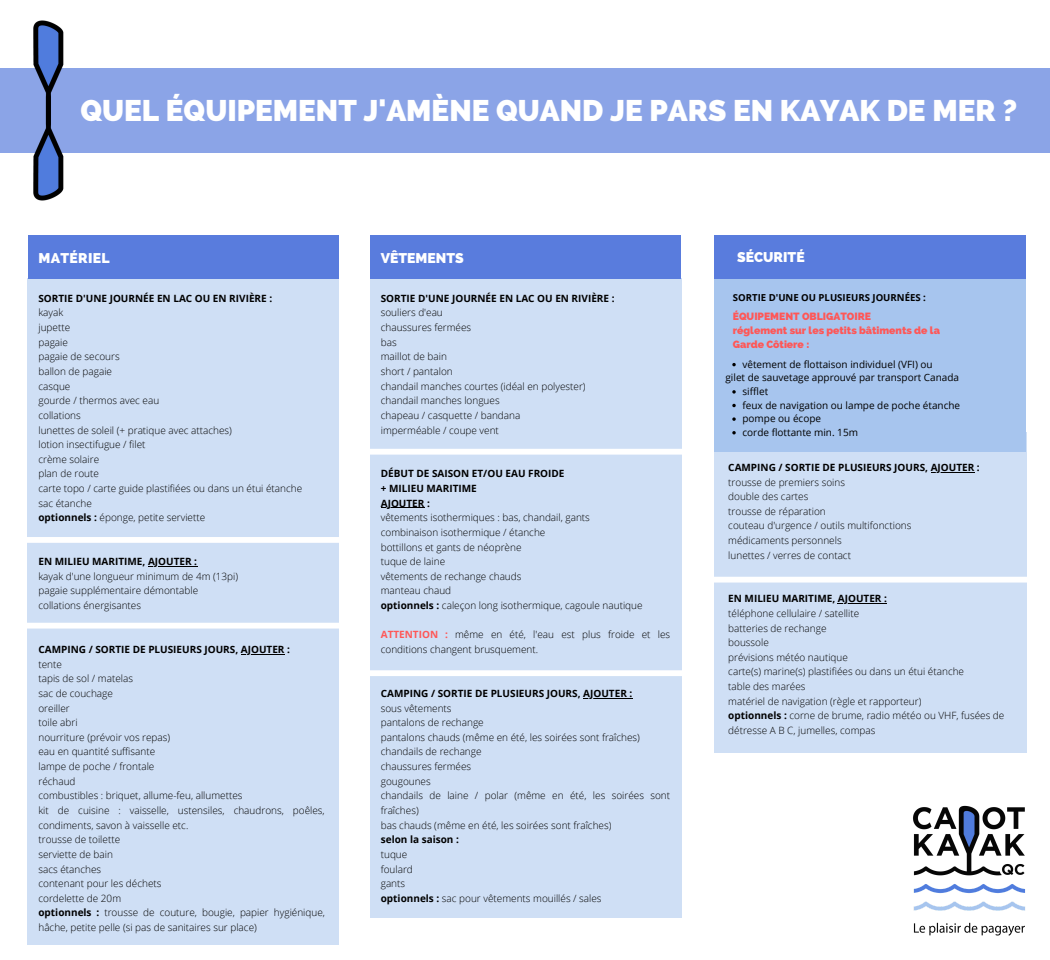
<style>
.page{position:relative;width:1050px;height:960px;background:#fff}
.page>*{position:absolute;margin:0;border:0;box-sizing:border-box;transform-origin:0 0}
.t1{font:800 29.68px "Raleway";color:#fff}
.t2{font:800 14px "Raleway";color:#fff}
.t3{font:800 14px "Raleway";letter-spacing:.025em;color:#fff}
.t4{font:800 10.4px/14.1px "Raleway";color:#ff5757}
.t5{font:300 10px/14.6px "Open Sans";color:#000}
.t6{font:700 10px "Open Sans";color:#000}
.t7{font:10px "Open Sans";color:#000}
.t8{font:700 9.6px "Open Sans";color:#000}
.s1{font-weight:700}
.s2{font-weight:700;color:#ff5757}
</style>
<div class="page">
<div style="left:0;top:69px;width:1050px;height:84px;background:#8ba4e7"></div>
<img style="left:27px;top:20px;width:42px;height:73px">
<img style="left:33px;top:93px;width:31px;height:108px">
<div style="left:28px;top:279px;width:311px;height:666px;background:#cfdff5"></div>
<div style="left:28px;top:235px;width:310px;height:44px;background:#597cdd"></div>
<hr style="left:148px;top:566px;width:49px;height:1px;background:#000">
<hr style="left:241px;top:654px;width:44px;height:1px;background:#000">
<div style="left:370px;top:279px;width:311px;height:639px;background:#cfdff5"></div>
<div style="left:370px;top:235px;width:311px;height:44px;background:#597cdd"></div>
<hr style="left:381px;top:508px;width:43px;height:1px;background:#000">
<hr style="left:583px;top:698px;width:49px;height:1px;background:#000">
<div style="left:714px;top:279px;width:312px;height:173px;background:#a7c5ee"></div>
<div style="left:714px;top:434px;width:312px;height:319px;background:#cfdff5"></div>
<div style="left:714px;top:235px;width:312px;height:44px;background:#597cdd"></div>
<svg style="left:732px;top:363px;width:4px;height:3px"></svg>
<svg style="left:732px;top:390px;width:4px;height:4px"></svg>
<svg style="left:732px;top:404px;width:4px;height:3px"></svg>
<svg style="left:732px;top:417px;width:4px;height:4px"></svg>
<svg style="left:732px;top:431px;width:4px;height:3px"></svg>
<hr style="left:931px;top:472px;width:43px;height:1px;background:#000">
<hr style="left:838px;top:603px;width:49px;height:1px;background:#000">
<img style="left:913px;top:805px;width:112px;height:131px">
<div style="left:28px;top:537px;width:311px;height:6px;background:#fff"></div>
<svg style="left:27px;top:623px;width:312px;height:6px;background:#fbfcfe"></svg>
<svg style="left:370px;top:449px;width:312px;height:6px;background:#fbfcfe"></svg>
<svg style="left:370px;top:670px;width:312px;height:6px;background:#fcfdfe"></svg>
<svg style="left:714px;top:577px;width:313px;height:6px"></svg>
<p class="t1" style="left:80px;top:94px;width:938px">QUEL ÉQUIPEMENT J'AMÈNE QUAND JE PARS EN KAYAK DE MER ?</p>
<p class="t3" style="left:38px;top:249px;width:73px">MATÉRIEL</p>
<p class="t2" style="left:381px;top:250px;width:85px">VÊTEMENTS</p>
<p class="t6" style="left:381px;top:291px;width:235px">SORTIE D'UNE JOURNÉE EN LAC OU EN RIVIÈRE :</p>
<p class="t5" style="left:381px;top:305px;width:64px">souliers d'eau</p>
<p class="t5" style="left:381px;top:320px;width:92px">chaussures fermées</p>
<p class="t5" style="left:381px;top:334px;width:17px">bas</p>
<p class="t5" style="left:381px;top:349px;width:68px">maillot de bain</p>
<p class="t5" style="left:381px;top:364px;width:74px">short / pantalon</p>
<p class="t5" style="left:381px;top:378px;width:206px">chandail manches courtes (idéal en polyester)</p>
<p class="t5" style="left:381px;top:393px;width:120px">chandail manches longues</p>
<p class="t5" style="left:381px;top:408px;width:141px">chapeau / casquette / bandana</p>
<p class="t5" style="left:381px;top:422px;width:120px">imperméable / coupe vent</p>
<p class="t6" style="left:381px;top:467px;width:185px">DÉBUT DE SAISON ET/OU EAU FROIDE</p>
<p class="t6" style="left:381px;top:481px;width:98px">+ MILIEU MARITIME</p>
<p class="t6" style="left:381px;top:496px;width:51px">AJOUTER :</p>
<p class="t5" style="left:381px;top:510px;width:211px">vêtements isothermiques : bas, chandail, gants</p>
<p class="t5" style="left:381px;top:525px;width:166px">combinaison isothermique / étanche</p>
<p class="t5" style="left:381px;top:539px;width:142px">bottillons et gants de néoprène</p>
<p class="t5" style="left:381px;top:554px;width:66px">tuque de laine</p>
<p class="t5" style="left:381px;top:569px;width:142px">vêtements de rechange chauds</p>
<p class="t5" style="left:381px;top:583px;width:72px">manteau chaud</p>
<p class="t5" style="left:381px;top:598px;width:263px"><span class="s1">optionnels :</span> caleçon long isothermique, cagoule nautique</p>
<p class="t5" style="left:381px;top:627px;width:291px"><span class="s2">ATTENTION :</span> même en été, l'eau est plus froide et les conditions changent brusquement.</p>
<p class="t6" style="left:381px;top:686px;width:253px">CAMPING / SORTIE DE PLUSIEURS JOURS, AJOUTER :</p>
<p class="t5" style="left:381px;top:700px;width:72px">sous vêtements</p>
<p class="t5" style="left:381px;top:715px;width:104px">pantalons de rechange</p>
<p class="t5" style="left:381px;top:730px;width:261px">pantalons chauds (même en été, les soirées sont fraîches)</p>
<p class="t5" style="left:381px;top:744px;width:102px">chandails de rechange</p>
<p class="t5" style="left:381px;top:759px;width:92px">chaussures fermées</p>
<p class="t5" style="left:381px;top:774px;width:51px">gougounes</p>
<p class="t5" style="left:381px;top:788px;width:291px">chandails de laine / polar (même en été, les soirées sont fraîches)</p>
<p class="t5" style="left:381px;top:817px;width:232px">bas chauds (même en été, les soirées sont fraîches)</p>
<p class="t6" style="left:381px;top:833px;width:80px">selon la saison :</p>
<p class="t5" style="left:381px;top:847px;width:28px">tuque</p>
<p class="t5" style="left:381px;top:861px;width:34px">foulard</p>
<p class="t5" style="left:381px;top:876px;width:26px">gants</p>
<p class="t5" style="left:381px;top:891px;width:222px"><span class="s1">optionnels :</span> sac pour vêtements mouillés / sales</p>
<p class="t6" style="left:38px;top:291px;width:235px">SORTIE D'UNE JOURNÉE EN LAC OU EN RIVIÈRE :</p>
<p class="t5" style="left:38px;top:305px;width:26px">kayak</p>
<p class="t5" style="left:38px;top:320px;width:33px">jupette</p>
<p class="t5" style="left:38px;top:334px;width:31px">pagaie</p>
<p class="t5" style="left:38px;top:349px;width:83px">pagaie de secours</p>
<p class="t5" style="left:38px;top:364px;width:75px">ballon de pagaie</p>
<p class="t5" style="left:38px;top:378px;width:34px">casque</p>
<p class="t5" style="left:38px;top:393px;width:122px">gourde / thermos avec eau</p>
<p class="t5" style="left:38px;top:408px;width:44px">collations</p>
<p class="t5" style="left:38px;top:422px;width:195px">lunettes de soleil (+ pratique avec attaches)</p>
<p class="t5" style="left:38px;top:437px;width:109px">lotion insectifugue / filet</p>
<p class="t5" style="left:38px;top:452px;width:62px">crème solaire</p>
<p class="t5" style="left:38px;top:466px;width:62px">plan de route</p>
<p class="t5" style="left:38px;top:481px;width:265px">carte topo / carte guide plastifiées ou dans un étui étanche</p>
<p class="t5" style="left:38px;top:495px;width:55px">sac étanche</p>
<p class="t5" style="left:38px;top:510px;width:168px"><span class="s1">optionnels :</span> éponge, petite serviette</p>
<p class="t6" style="left:38px;top:555px;width:160px">EN MILIEU MARITIME, AJOUTER :</p>
<p class="t5" style="left:38px;top:569px;width:201px">kayak d'une longueur minimum de 4m (13pi)</p>
<p class="t5" style="left:38px;top:583px;width:161px">pagaie supplémentaire démontable</p>
<p class="t5" style="left:38px;top:598px;width:104px">collations énergisantes</p>
<p class="t6" style="left:38px;top:642px;width:253px">CAMPING / SORTIE DE PLUSIEURS JOURS, AJOUTER :</p>
<p class="t5" style="left:38px;top:656px;width:25px">tente</p>
<p class="t5" style="left:38px;top:671px;width:96px">tapis de sol / matelas</p>
<p class="t5" style="left:38px;top:686px;width:76px">sac de couchage</p>
<p class="t5" style="left:38px;top:700px;width:33px">oreiller</p>
<p class="t5" style="left:38px;top:715px;width:41px">toile abri</p>
<p class="t5" style="left:38px;top:730px;width:133px">nourriture (prévoir vos repas)</p>
<p class="t5" style="left:38px;top:744px;width:118px">eau en quantité suffisante</p>
<p class="t5" style="left:38px;top:759px;width:117px">lampe de poche / frontale</p>
<p class="t5" style="left:38px;top:774px;width:39px">réchaud</p>
<p class="t5" style="left:38px;top:788px;width:206px">combustibles : briquet, allume-feu, allumettes</p>
<p class="t5" style="left:38px;top:803px;width:288px">kit de cuisine : vaisselle, ustensiles, chaudrons, poêles, condiments, savon à vaisselle etc.</p>
<p class="t5" style="left:38px;top:832px;width:83px">trousse de toilette</p>
<p class="t5" style="left:38px;top:847px;width:76px">serviette de bain</p>
<p class="t5" style="left:38px;top:861px;width:64px">sacs étanches</p>
<p class="t5" style="left:38px;top:876px;width:125px">contenant pour les déchets</p>
<p class="t5" style="left:38px;top:891px;width:84px">cordelette de 20m</p>
<p class="t5" style="left:38px;top:905px;width:288px"><span class="s1">optionnels :</span> trousse de couture, bougie, papier hygiénique, hâche, petite pelle (si pas de sanitaires sur place)</p>
<p class="t2" style="left:737px;top:249px;width:69px">SÉCURITÉ</p>
<p class="t8" style="left:733px;top:291px;width:195px">SORTIE D'UNE OU PLUSIEURS JOURNÉES :</p>
<p class="t4" style="left:733px;top:310px;width:140px">ÉQUIPEMENT OBLIGATOIRE</p>
<p class="t4" style="left:733px;top:324px;width:209px">réglement sur les petits bâtiments de la<br>Garde Côtiere :</p>
<p class="t7" style="left:743px;top:357px;width:192px">vêtement de flottaison individuel (VFI) ou</p>
<p class="t7" style="left:743px;top:384px;width:27px">sifflet</p>
<p class="t7" style="left:743px;top:398px;width:219px">feux de navigation ou lampe de poche étanche</p>
<p class="t7" style="left:743px;top:412px;width:80px">pompe ou écope</p>
<p class="t7" style="left:743px;top:425px;width:117px">corde flottante min. 15m</p>
<p class="t7" style="left:726px;top:371px;width:235px">gilet de sauvetage approuvé par transport Canada</p>
<p class="t6" style="left:728px;top:460px;width:253px">CAMPING / SORTIE DE PLUSIEURS JOURS, AJOUTER :</p>
<p class="t5" style="left:728px;top:474px;width:118px">trousse de premiers soins</p>
<p class="t5" style="left:728px;top:489px;width:82px">double des cartes</p>
<p class="t5" style="left:728px;top:504px;width:99px">trousse de réparation</p>
<p class="t5" style="left:728px;top:518px;width:185px">couteau d'urgence / outils multifonctions</p>
<p class="t5" style="left:728px;top:533px;width:115px">médicaments personnels</p>
<p class="t5" style="left:728px;top:547px;width:124px">lunettes / verres de contact</p>
<p class="t6" style="left:728px;top:592px;width:160px">EN MILIEU MARITIME, AJOUTER :</p>
<p class="t5" style="left:728px;top:606px;width:133px">téléphone cellulaire / satellite</p>
<p class="t5" style="left:728px;top:620px;width:100px">batteries de rechange</p>
<p class="t5" style="left:728px;top:635px;width:42px">boussole</p>
<p class="t5" style="left:728px;top:650px;width:121px">prévisions météo nautique</p>
<p class="t5" style="left:728px;top:664px;width:237px">carte(s) marine(s) plastifiées ou dans un étui étanche</p>
<p class="t5" style="left:728px;top:679px;width:79px">table des marées</p>
<p class="t5" style="left:728px;top:693px;width:195px">matériel de navigation (règle et rapporteur)</p>
<p class="t5" style="left:728px;top:708px;width:278px"><span class="s1">optionnels :</span> corne de brume, radio météo ou VHF, fusées de détresse A B C, jumelles, compas</p>
</div>
